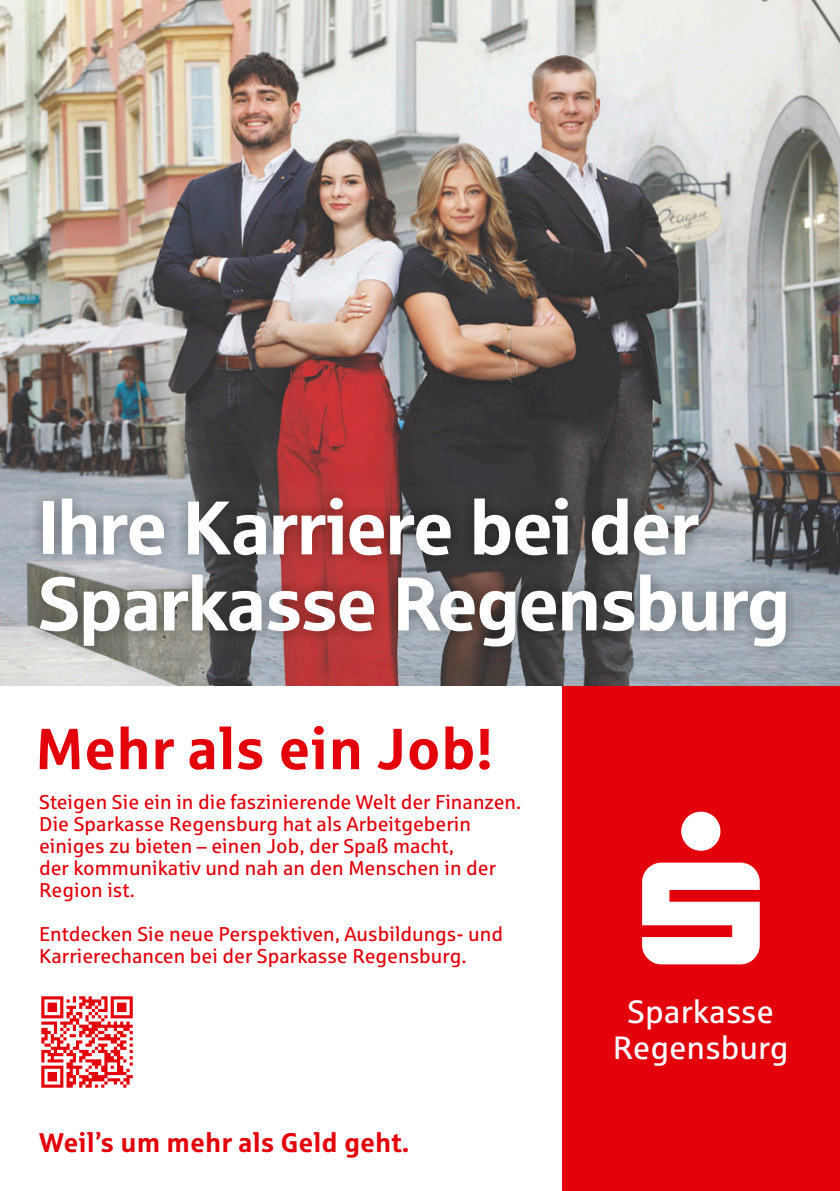
<style>
.page{position:relative;width:840px;height:1191px;background:#fff}
.page>*{position:absolute;margin:0;border:0;box-sizing:border-box;transform-origin:0 0}
.t1{font:76px/76px "Sparkasse Head";color:#fff}
.t2{font:700 58px "Sparkasse Rg";color:#e3000a}
.t3{font:32.2px/35.4px "Sparkasse Rg";color:#fff;text-align:center}
.t4{font:700 27px "Sparkasse Rg";color:#e3000a}
.t5{font:20px/22px "Sparkasse Rg";color:#e3000a}
</style>
<div class="page">
<img style="left:0;top:0;width:839px;height:686px">
<div style="left:561px;top:686px;width:278px;height:505px;background:#e3000a"></div>
<img style="left:29px;top:486px;width:767px;height:171px">
<svg style="left:41px;top:996px;width:92px;height:91px"></svg>
<h1 class="t1" style="left:39px;top:487px;width:751px">Ihre Karriere bei der<br>Sparkasse Regensburg</h1>
<h2 class="t2" style="left:35px;top:712px;width:459px">Mehr als ein Job!</h2>
<p class="t5" style="left:39px;top:790px;width:483px">Steigen Sie ein in die faszinierende Welt der Finanzen.<br>Die Sparkasse Regensburg hat als Arbeitgeberin einiges zu bieten – einen Job, der Spaß macht,<br>der kommunikativ und nah an den Menschen in der Region ist.</p>
<p class="t5" style="left:39px;top:922px;width:465px">Entdecken Sie neue Perspektiven, Ausbildungs- und<br>Karrierechancen bei der Sparkasse Regensburg.</p>
<h3 class="t4" style="left:39px;top:1125px;width:371px">Weil’s um mehr als Geld geht.</h3>
<h3 class="t3" style="left:612px;top:993px;width:177px">Sparkasse<br>Regensburg</h3>
</div>
